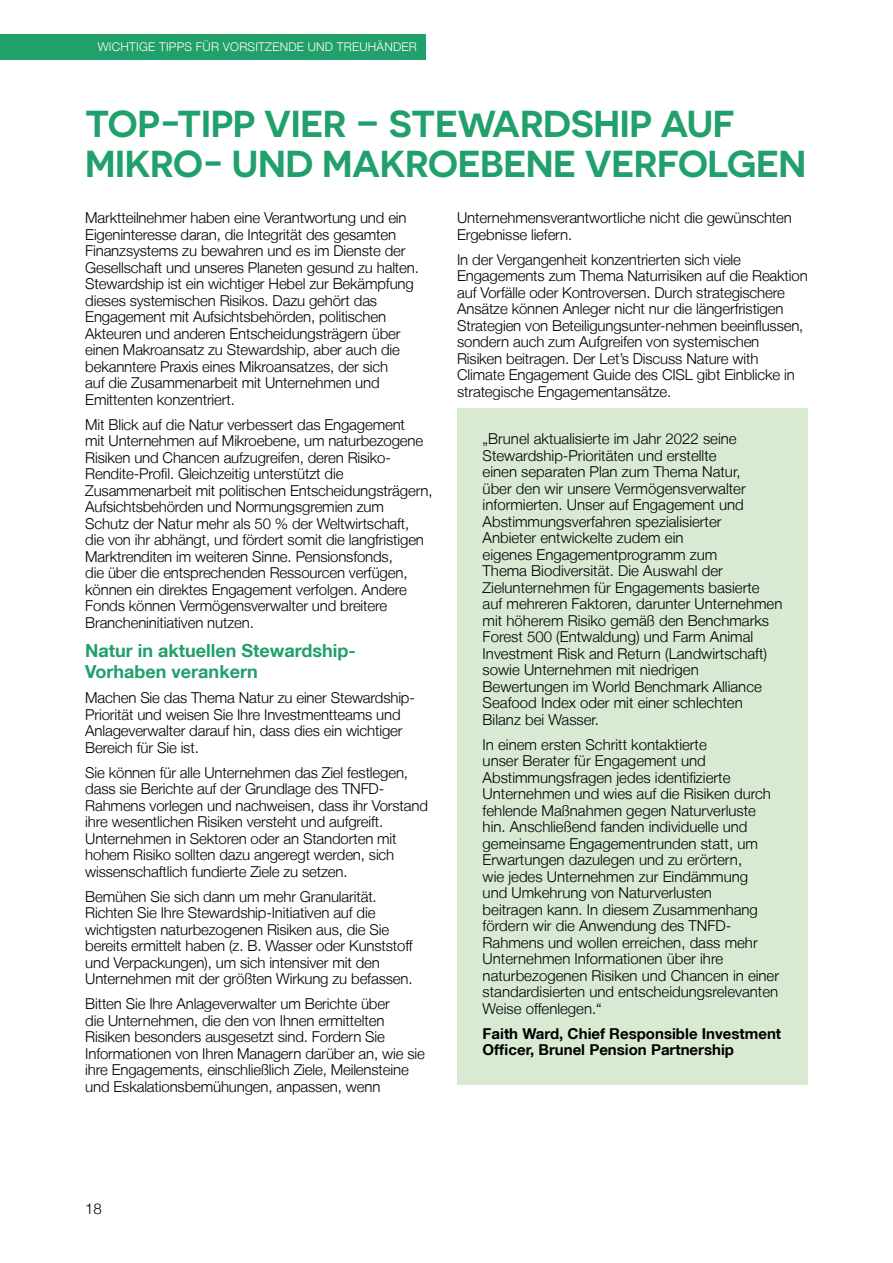
<style>
.page{position:relative;width:893px;height:1263px;background:#fff}
.page>*{position:absolute;margin:0;border:0;box-sizing:border-box;transform-origin:0 0}
.t1{font:600 37.5px/39.8px "Novecentosanswide";letter-spacing:-.01em;color:#21a06b}
.t2{font:700 18px/21px "Helvetica Neue LT";color:#21a06b}
.t3{font:300 15px/16.5px "Helvetica Neue LT";letter-spacing:-.01em;color:#000}
.t4{font:700 15px/16.5px "Helvetica Neue LT";color:#000}
.t5{font:300 12px "Helvetica Neue LT";letter-spacing:.02em;color:#fff}
</style>
<div class="page">
<div style="left:0;top:34px;width:425px;height:26px;background:#21a06b"></div>
<div style="left:457px;top:408px;width:351px;height:676px;background:#d9ead3"></div>
<p class="t5" style="left:98px;top:39px;width:321px">WICHTIGE TIPPS FÜR VORSITZENDE UND TREUHÄNDER</p>
<h1 class="t1" style="left:85px;top:103px;width:723px">TOP-TIPP VIER – STEWARDSHIP AUF<br>MIKRO- UND MAKROEBENE VERFOLGEN</h1>
<p class="t3" style="left:85px;top:209px;width:335px">Marktteilnehmer haben eine Verantwortung und ein Eigeninteresse daran, die Integrität des gesamten Finanzsystems zu bewahren und es im Dienste der Gesellschaft und unseres Planeten gesund zu halten.<br>Stewardship ist ein wichtiger Hebel zur Bekämpfung dieses systemischen Risikos. Dazu gehört das Engagement mit Aufsichtsbehörden, politischen Akteuren und anderen Entscheidungsträgern über einen Makroansatz zu Stewardship, aber auch die bekanntere Praxis eines Mikroansatzes, der sich<br>auf die Zusammenarbeit mit Unternehmen und Emittenten konzentriert.</p>
<p class="t3" style="left:85px;top:416px;width:349px">Mit Blick auf die Natur verbessert das Engagement<br>mit Unternehmen auf Mikroebene, um naturbezogene Risiken und Chancen aufzugreifen, deren Risiko-Rendite-Profil. Gleichzeitig unterstützt die Zusammenarbeit mit politischen Entscheidungsträgern, Aufsichtsbehörden und Normungsgremien zum<br>Schutz der Natur mehr als 50 % der Weltwirtschaft,<br>die von ihr abhängt, und fördert somit die langfristigen Marktrenditen im weiteren Sinne. Pensionsfonds,<br>die über die entsprechenden Ressourcen verfügen, können ein direktes Engagement verfolgen. Andere Fonds können Vermögensverwalter und breitere Brancheninitiativen nutzen.</p>
<p class="t2" style="left:85px;top:640px;width:272px">Natur in aktuellen Stewardship-<br>Vorhaben verankern</p>
<p class="t3" style="left:85px;top:689px;width:331px">Machen Sie das Thema Natur zu einer Stewardship-Priorität und weisen Sie Ihre Investmentteams und Anlageverwalter darauf hin, dass dies ein wichtiger Bereich für Sie ist.</p>
<p class="t3" style="left:85px;top:764px;width:344px">Sie können für alle Unternehmen das Ziel festlegen, dass sie Berichte auf der Grundlage des TNFD-Rahmens vorlegen und nachweisen, dass ihr Vorstand ihre wesentlichen Risiken versteht und aufgreift.<br>Unternehmen in Sektoren oder an Standorten mit hohem Risiko sollten dazu angeregt werden, sich wissenschaftlich fundierte Ziele zu setzen.</p>
<p class="t3" style="left:85px;top:888px;width:329px">Bemühen Sie sich dann um mehr Granularität.<br>Richten Sie Ihre Stewardship-Initiativen auf die wichtigsten naturbezogenen Risiken aus, die Sie bereits ermittelt haben (z. B. Wasser oder Kunststoff und Verpackungen), um sich intensiver mit den Unternehmen mit der größten Wirkung zu befassen.</p>
<p class="t3" style="left:85px;top:995px;width:341px">Bitten Sie Ihre Anlageverwalter um Berichte über<br>die Unternehmen, die den von Ihnen ermittelten Risiken besonders ausgesetzt sind. Fordern Sie Informationen von Ihren Managern darüber an, wie sie ihre Engagements, einschließlich Ziele, Meilensteine und Eskalationsbemühungen, anpassen, wenn</p>
<p class="t3" style="left:457px;top:209px;width:336px">Unternehmensverantwortliche nicht die gewünschten<br>Ergebnisse liefern.</p>
<p class="t3" style="left:457px;top:251px;width:352px">In der Vergangenheit konzentrierten sich viele Engagements zum Thema Naturrisiken auf die Reaktion auf Vorfälle oder Kontroversen. Durch strategischere Ansätze können Anleger nicht nur die längerfristigen Strategien von Beteiligungsunter-nehmen beeinflussen, sondern auch zum Aufgreifen von systemischen Risiken beitragen. Der Let’s Discuss Nature with Climate Engagement Guide des CISL gibt Einblicke in strategische Engagementansätze.</p>
<p class="t3" style="left:483px;top:430px;width:301px">„Brunel aktualisierte im Jahr 2022 seine Stewardship-Prioritäten und erstellte<br>einen separaten Plan zum Thema Natur,<br>über den wir unsere Vermögensverwalter informierten. Unser auf Engagement und Abstimmungsverfahren spezialisierter<br>Anbieter entwickelte zudem ein<br>eigenes Engagementprogramm zum<br>Thema Biodiversität. Die Auswahl der Zielunternehmen für Engagements basierte auf mehreren Faktoren, darunter Unternehmen mit höherem Risiko gemäß den Benchmarks Forest 500 (Entwaldung) und Farm Animal Investment Risk and Return (Landwirtschaft) sowie Unternehmen mit niedrigen Bewertungen im World Benchmark Alliance Seafood Index oder mit einer schlechten Bilanz bei Wasser.</p>
<p class="t3" style="left:483px;top:736px;width:298px">In einem ersten Schritt kontaktierte<br>unser Berater für Engagement und Abstimmungsfragen jedes identifizierte Unternehmen und wies auf die Risiken durch fehlende Maßnahmen gegen Naturverluste hin. Anschließend fanden individuelle und gemeinsame Engagementrunden statt, um Erwartungen dazulegen und zu erörtern,<br>wie jedes Unternehmen zur Eindämmung<br>und Umkehrung von Naturverlusten<br>beitragen kann. In diesem Zusammenhang fördern wir die Anwendung des TNFD-Rahmens und wollen erreichen, dass mehr Unternehmen Informationen über ihre naturbezogenen Risiken und Chancen in einer standardisierten und entscheidungsrelevanten Weise offenlegen.“</p>
<p class="t4" style="left:483px;top:1025px;width:300px">Faith Ward, Chief Responsible Investment<br>Officer, Brunel Pension Partnership</p>
<p class="t3" style="left:85px;top:1200px;width:18px">18</p>
</div>
